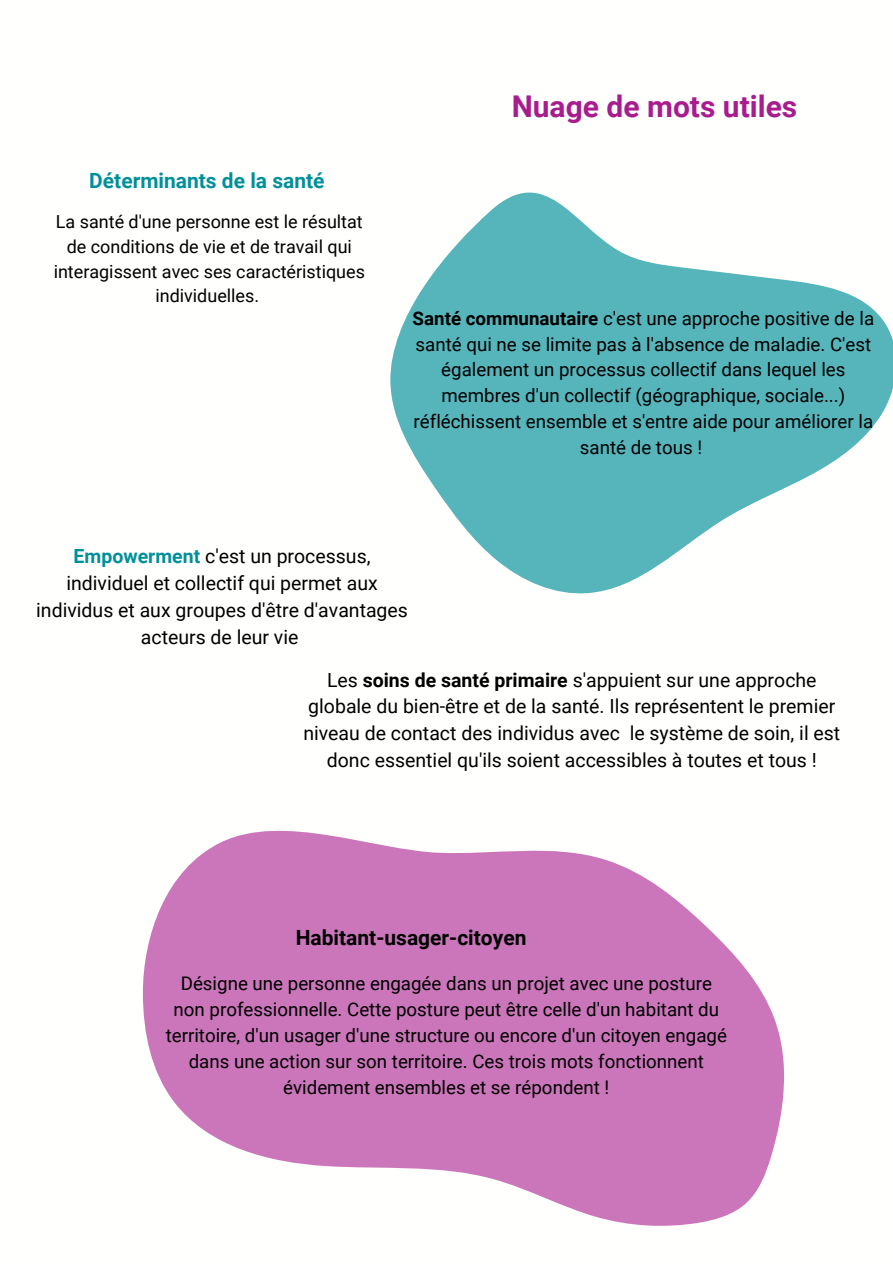
<style>
.page{position:relative;width:893px;height:1264px;background:#fff}
.page>*{position:absolute;margin:0;border:0;box-sizing:border-box;transform-origin:0 0}
.t1{font:700 30px "Roboto";color:#a91c8e}
.t2{font:700 21px "Roboto";color:#000}
.t3{font:700 21px "Roboto";color:#00909a}
.t4{font:19.5px/27px "Roboto";color:#000;text-align:center}
.t5{font:18.75px/25.8px "Roboto";color:#000;text-align:center}
.t6{font:18px/24.8px "Roboto";color:#000;text-align:center}
.s1{font-weight:700}
.s2{font-weight:700;color:#00909a}
</style>
<div class="page">
<svg style="left:143px;top:830px;width:641px;height:395px;fill:#cb76ba"></svg>
<svg style="left:390px;top:192px;width:502px;height:402px;fill:#55b5bb"></svg>
<p class="t3" style="left:89px;top:168px;width:237px">Déterminants de la santé</p>
<p class="t6" style="left:54px;top:210px;width:313px">La santé d'une personne est le résultat de conditions de vie et de travail qui interagissent avec ses caractéristiques individuelles.</p>
<h1 class="t1" style="left:511px;top:89px;width:287px">Nuage de mots utiles</h1>
<p class="t5" style="left:412px;top:305px;width:463px"><span class="s1">Santé communautaire</span> c'est une approche positive de la santé qui ne se limite pas à l'absence de maladie. C'est également un processus collectif dans lequel les membres d'un collectif (géographique, sociale...) réfléchissent ensemble et s'entre aide pour améliorer la santé de tous !</p>
<p class="t4" style="left:36px;top:543px;width:373px"><span class="s2">Empowerment</span> c'est un processus, individuel et collectif qui permet aux individus et aux groupes d'être d'avantages acteurs de leur vie</p>
<p class="t4" style="left:303px;top:666px;width:538px">Les <span class="s1">soins de santé primaire</span> s'appuient sur une approche globale du bien-être et de la santé. Ils représentent le premier niveau de contact des individus avec le système de soin, il est donc essentiel qu'ils soient accessibles à toutes et tous !</p>
<p class="t2" style="left:296px;top:925px;width:232px">Habitant-usager-citoyen</p>
<p class="t5" style="left:166px;top:971px;width:562px">Désigne une personne engagée dans un projet avec une posture non professionnelle. Cette posture peut être celle d'un habitant du territoire, d'un usager d'une structure ou encore d'un citoyen engagé dans une action sur son territoire. Ces trois mots fonctionnent évidement ensembles et se répondent !</p>
</div>
